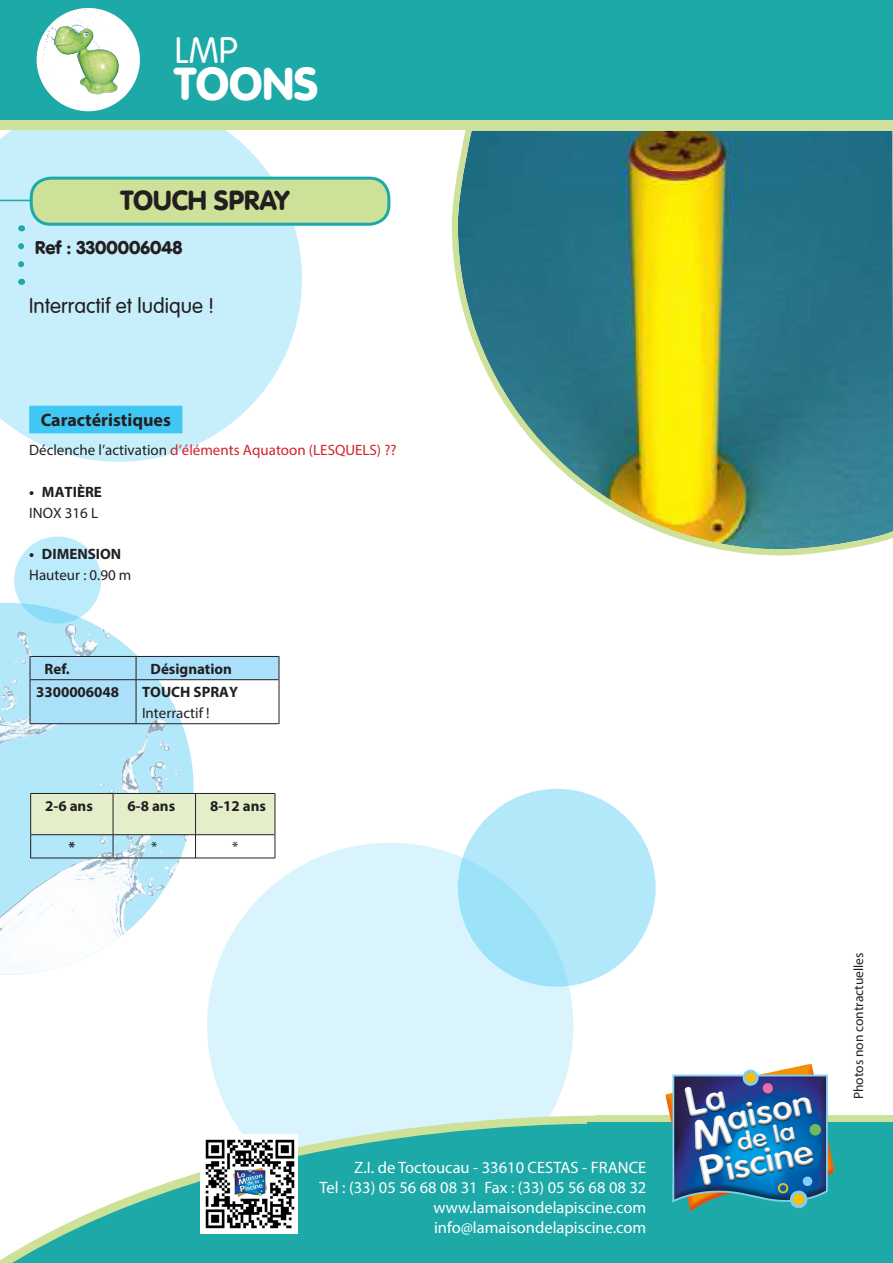
<style>
.page{position:relative;width:893px;height:1263px;background:#fff}
.page>*{position:absolute;margin:0;border:0;box-sizing:border-box;transform-origin:0 0}
.t1{font:900 45px "VAG Rounded LT";color:#fff}
.t2{font:300 36px "VAG Rounded LT";color:#fff}
.Descriptif_Vo_-_titr{font:900 27px "VAG Rounded LT";color:#231f20}
.Descriptif_Vo_-_txt{font:300 21px "VAG Rounded LT";color:#231f20}
.Descriptif_Vo_-_titr-2{font:700 18px "Myriad Pro";color:#231f20}
.t3{font:900 18px "VAG Rounded LT";color:#231f20}
.t4{font:16.5px/19.8px "Myriad Pro";color:#fff;text-align:right}
.Descriptif_Vo_-_txt-2{font:700 15px "Myriad Pro";color:#231f20}
.Descriptif_Vo_-_txt-3{font:15px "Myriad Pro";color:#d1232a}
.Descriptif_Vo_-_txt-4{font:15px "Myriad Pro";color:#231f20}
.t5{font:13.5px "Myriad Pro";color:#231f20}
.s1{color:#231f20}
</style>
<div class="page">
<svg style="left:0;top:130px;width:302px;height:332px;background:#cdf0fb"></svg>
<div style="left:207px;top:843px;width:366px;height:366px;background:#d9f4fc;border-radius:50%"></div>
<svg style="left:458px;top:789px;width:198px;height:198px;background:#ade6f9"></svg>
<img style="left:0;top:611px;width:194px;height:364px">
<svg style="left:14px;top:536px;width:87px;height:87px;background:#b7e9fa"></svg>
<svg style="left:0;top:119px;width:893px;height:11px;background:#b4d99a"></svg>
<svg style="left:839px;top:1116px;width:54px;height:7px"></svg>
<div style="left:0;top:0;width:893px;height:119px;background:#1ca9a8"></div>
<svg style="left:0;top:1099px;width:661px;height:164px;fill:#1ca9a8"></svg>
<div style="left:587px;top:1123px;width:306px;height:140px;background:#1ca9a8"></div>
<img style="left:661px;top:1064px;width:178px;height:148px">
<div style="left:31px;top:178px;width:358px;height:46px;background:#cee198;border-radius:20px"></div>
<div style="left:30px;top:177px;width:360px;height:49px;border:3px solid #1ca9a8;border-radius:20px"></div>
<hr style="left:0;top:200px;width:30px;height:1px;background:#1ca9a8">
<img style="left:37px;top:8px;width:99px;height:103px">
<svg style="left:18px;top:246px;width:6px;height:27px"></svg>
<img style="left:201px;top:1135px;width:97px;height:98px">
<svg style="left:449px;top:122px;width:444px;height:434px;background:#729d81"></svg>
<svg style="left:28px;top:404px;width:156px;height:31px;background:#50cbf4"></svg>
<svg style="left:30px;top:793px;width:246px;height:65px;background:#d2e1cf"></svg>
<svg style="left:30px;top:656px;width:250px;height:68px"></svg>
<hr style="left:30px;top:679px;width:106px;height:1px;background:#231f20">
<hr style="left:136px;top:679px;width:143px;height:1px;background:#231f20">
<hr style="left:136px;top:680px;width:1px;height:44px;background:#231f20">
<h2 class="t2" style="left:175px;top:29px;width:64px">LMP</h2>
<h1 class="t1" style="left:175px;top:57px;width:145px">TOONS</h1>
<p class="Descriptif_Vo_-_titr" style="left:121px;top:184px;width:170px">TOUCH SPRAY</p>
<p class="t3" style="left:35px;top:237px;width:149px">Ref : 3300006048</p>
<p class="Descriptif_Vo_-_txt" style="left:29px;top:293px;width:187px">Interractif et ludique !</p>
<p class="Descriptif_Vo_-_titr-2" style="left:41px;top:408px;width:132px">Caractéristiques</p>
<p class="Descriptif_Vo_-_txt-3" style="left:29px;top:441px;width:369px"><span class="s1">Déclenche l’activation</span> d’éléments Aquatoon (LESQUELS) ??</p>
<p class="Descriptif_Vo_-_txt-2" style="left:29px;top:482px;width:74px">• MATIÈRE</p>
<p class="Descriptif_Vo_-_txt-4" style="left:29px;top:503px;width:70px">INOX 316 L</p>
<p class="Descriptif_Vo_-_txt-2" style="left:29px;top:544px;width:94px">• DIMENSION</p>
<p class="Descriptif_Vo_-_txt-4" style="left:29px;top:565px;width:104px">Hauteur : 0.90 m</p>
<p class="Descriptif_Vo_-_txt-2" style="left:45px;top:659px;width:27px">Ref.</p>
<p class="Descriptif_Vo_-_txt-2" style="left:151px;top:659px;width:83px">Désignation</p>
<p class="Descriptif_Vo_-_txt-2" style="left:36px;top:682px;width:85px">3300006048</p>
<p class="Descriptif_Vo_-_txt-2" style="left:142px;top:682px;width:98px">TOUCH SPRAY</p>
<p class="Descriptif_Vo_-_txt-4" style="left:142px;top:703px;width:69px">Interractif !</p>
<p class="Descriptif_Vo_-_txt-2" style="left:45px;top:796px;width:49px">2-6 ans</p>
<p class="Descriptif_Vo_-_txt-2" style="left:128px;top:796px;width:49px">6-8 ans</p>
<p class="Descriptif_Vo_-_txt-2" style="left:210px;top:796px;width:58px">8-12 ans</p>
<p class="Descriptif_Vo_-_txt-2" style="left:68px;top:837px;width:8px">*</p>
<p class="Descriptif_Vo_-_txt-4" style="left:151px;top:838px;width:8px">*</p>
<p class="Descriptif_Vo_-_txt-4" style="left:232px;top:838px;width:8px">*</p>
<p class="t4" style="left:320px;top:1157px;width:328px">Z.I. de Toctoucau - 33610 CESTAS - FRANCE<br>Tel : (33) 05 56 68 08 31 Fax : (33) 05 56 68 08 32 www.lamaisondelapiscine.com info@lamaisondelapiscine.com</p>
<p class="t5" style="left:850px;top:1099px;width:148px;rotate:-90deg">Photos non contractuelles</p>
</div>
